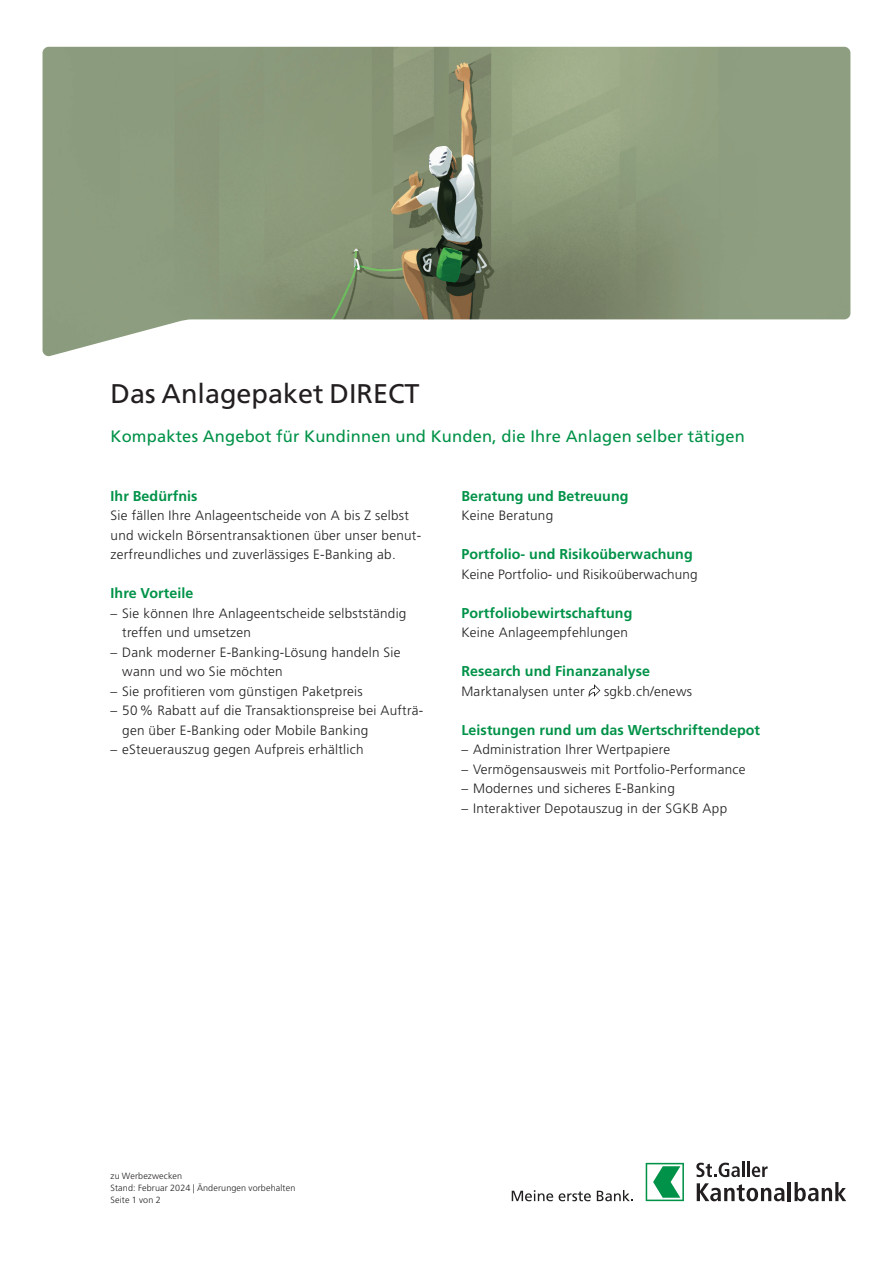
<style>
.page{position:relative;width:893px;height:1263px;background:#fff}
.page>*{position:absolute;margin:0;border:0;box-sizing:border-box;transform-origin:0 0}
.t1{font:27px "Frutiger LT Std";color:#231f20}
.t2{font:16.5px "Frutiger LT Std";letter-spacing:.01em;color:#009248}
.t3{font:700 14.25px "Frutiger LT Std";letter-spacing:.005em;color:#009248}
.t4{font:300 13.5px/19.5px "Frutiger LT Std";letter-spacing:.02em;color:#231f20}
.t5{font:300 9px/12px "Frutiger LT Std";letter-spacing:.015em;color:#231f20}
</style>
<div class="page">
<svg style="left:512px;top:1190px;width:41px;height:11px"></svg>
<svg style="left:559px;top:1191px;width:32px;height:10px"></svg>
<svg style="left:597px;top:1190px;width:36px;height:11px"></svg>
<svg style="left:646px;top:1163px;width:38px;height:38px"></svg>
<svg style="left:696px;top:1162px;width:48px;height:15px"></svg>
<hr style="left:747px;top:1162px;width:3px;height:15px;background:#231f20">
<svg style="left:752px;top:1166px;width:16px;height:11px"></svg>
<svg style="left:697px;top:1183px;width:87px;height:18px"></svg>
<hr style="left:788px;top:1182px;width:3px;height:19px;background:#231f20">
<svg style="left:794px;top:1182px;width:52px;height:19px"></svg>
<img style="left:43px;top:47px;width:807px;height:309px">
<svg style="left:589px;top:684px;width:11px;height:13px"></svg>
<h1 class="t1" style="left:111px;top:378px;width:311px">Das Anlagepaket DIRECT</h1>
<p class="t2" style="left:111px;top:427px;width:636px">Kompaktes Angebot für Kundinnen und Kunden, die Ihre Anlagen selber tätigen</p>
<p class="t3" style="left:111px;top:487px;width:88px">Ihr Bedürfnis</p>
<p class="t4" style="left:111px;top:506px;width:312px">Sie fällen Ihre Anlageentscheide von A bis Z selbst und wickeln Börsentransaktionen über unser benut&shy;zerfreundliches und zuverlässiges E-Banking ab.</p>
<p class="t3" style="left:111px;top:585px;width:84px">Ihre Vorteile</p>
<p class="t4" style="left:122px;top:603px;width:286px;text-indent:-12px">– Sie können Ihre Anlageentscheide selbstständig treffen und umsetzen</p>
<p class="t4" style="left:122px;top:642px;width:280px;text-indent:-12px">– Dank moderner E-Banking-Lösung handeln Sie wann und wo Sie möchten</p>
<p class="t4" style="left:111px;top:681px;width:254px">– Sie profitieren vom günstigen Paketpreis</p>
<p class="t4" style="left:122px;top:701px;width:303px;text-indent:-12px">– 50% Rabatt auf die Transaktionspreise bei Aufträ&shy;gen über E-Banking oder Mobile Banking</p>
<p class="t4" style="left:111px;top:740px;width:254px">– eSteuerauszug gegen Aufpreis erhältlich</p>
<p class="t3" style="left:461px;top:487px;width:169px">Beratung und Betreuung</p>
<p class="t4" style="left:461px;top:506px;width:93px">Keine Beratung</p>
<p class="t3" style="left:461px;top:546px;width:233px">Portfolio- und Risikoüberwachung</p>
<p class="t4" style="left:461px;top:564px;width:238px">Keine Portfolio- und Risikoüberwachung</p>
<p class="t3" style="left:461px;top:604px;width:173px">Portfoliobewirtschaftung</p>
<p class="t4" style="left:461px;top:623px;width:168px">Keine Anlageempfehlungen</p>
<p class="t3" style="left:461px;top:663px;width:190px">Research und Finanzanalyse</p>
<p class="t4" style="left:461px;top:681px;width:125px">Marktanalysen unter</p>
<p class="t4" style="left:604px;top:681px;width:90px">sgkb.ch/enews</p>
<p class="t3" style="left:461px;top:721px;width:300px">Leistungen rund um das Wertschriftendepot</p>
<p class="t4" style="left:461px;top:740px;width:210px">– Administration Ihrer Wertpapiere</p>
<p class="t4" style="left:461px;top:759px;width:286px">– Vermögensausweis mit Portfolio-Performance</p>
<p class="t4" style="left:461px;top:779px;width:215px">– Modernes und sicheres E-Banking</p>
<p class="t4" style="left:461px;top:798px;width:267px">– Interaktiver Depotauszug in der SGKB App</p>
<p class="t5" style="left:111px;top:1170px;width:186px">zu Werbezwecken<br>Stand: Februar 2024 | Änderungen vorbehalten<br>Seite 1 von 2</p>
</div>
